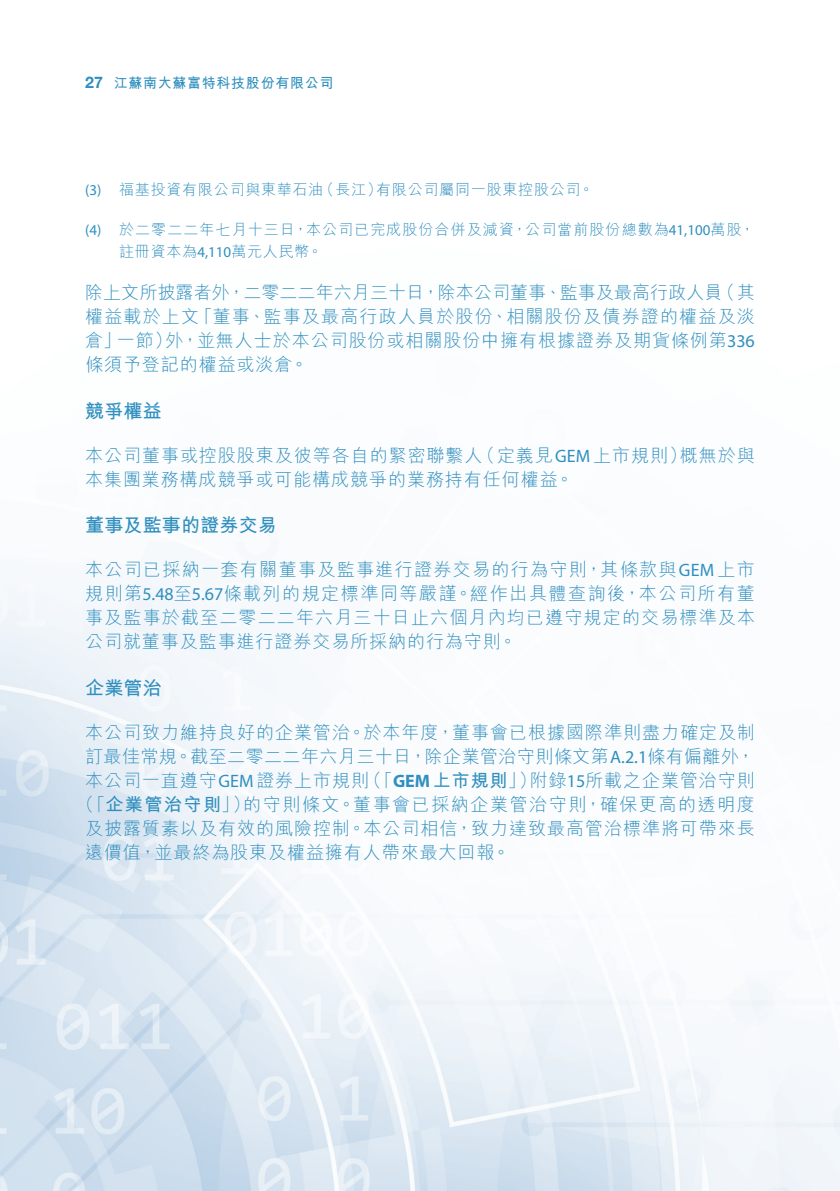
<style>
.page{position:relative;width:840px;height:1191px;background:#fff}
.page>*{position:absolute;margin:0;border:0;box-sizing:border-box;transform-origin:0 0}
.t1{font:700 19px "M Hei HK";letter-spacing:.01em;color:#2f8fbf}
.t2{font:300 18px/24px "M Hei HK";letter-spacing:.05em;color:#2f8fbf}
.t3{font:300 18px/24px "M Hei HK";letter-spacing:.005em;color:#2f8fbf}
.t4{font:300 18px/24px "M Hei HK";letter-spacing:.085em;color:#2f8fbf}
.t5{font:700 16px "Helvetica Neue LT Std";color:#2f8fbf}
.t6{font:300 15px "M Hei HK";letter-spacing:.05em;color:#2f8fbf}
.t7{font:300 15px "M Hei HK";letter-spacing:.07em;color:#2f8fbf}
.t8{font:15px "Myriad Pro";color:#2f8fbf}
.t9{font:700 14px "M Hei HK";letter-spacing:.05em;color:#2f8fbf}
.s1{font-family:"Myriad Pro";font-weight:400}
.s2{font-family:"Myriad Pro";font-weight:700}
.s3{font-weight:700}
</style>
<div class="page">
<img style="left:0;top:550px;width:839px;height:641px">
<p class="t5" style="left:85px;top:72px;width:19px">27</p>
<p class="t9" style="left:114px;top:72px;width:221px">江蘇南大蘇富特科技股份有限公司</p>
<p class="t8" style="left:85px;top:181px;width:18px">3( )</p>
<p class="t8" style="left:85px;top:221px;width:18px">4( )</p>
<p class="t6" style="left:319px;top:182px;width:65px">（長江）</p>
<p class="t6" style="left:119px;top:182px;width:206px">福基投資有限公司與東華石油</p>
<p class="t6" style="left:376px;top:182px;width:219px">有限公司屬同一股東控股公司。</p>
<p class="t7" style="left:119px;top:222px;width:636px">於二零二二年七月十三日，本公司已完成股份合併及減資，公司當前股份總數為<span class="s1">41,100</span>萬股，</p>
<p class="t6" style="left:119px;top:244px;width:205px">註冊資本為<span class="s1">4,110</span>萬元人民幣。</p>
<p class="t3" style="left:195px;top:280px;width:561px;text-indent:-109px">除上文所披露者外，二零二二年六月三十日，除本公司董事、監事及最高行政人員<br>「董事、監事及最高行政人員於股份、相關股份及債券證的權益及淡</p>
<p class="t2" style="left:716px;top:280px;width:39px">（其</p>
<p class="t2" style="left:165px;top:304px;width:590px;text-indent:-80px">權益載於上文<br>外，並無人士於本公司股份或相關股份中擁有根據證券及期貨條例第<span class="s1">336</span></p>
<p class="t2" style="left:117px;top:328px;width:57px">一節）</p>
<p class="t2" style="left:85px;top:328px;width:224px">倉」<br>條須予登記的權益或淡倉。</p>
<p class="t1" style="left:85px;top:397px;width:78px">競爭權益</p>
<p class="t2" style="left:477px;top:443px;width:211px">（定義見<span class="s1">GEM</span>上市規則）</p>
<p class="t2" style="left:85px;top:443px;width:489px">本公司董事或控股股東及彼等各自的緊密聯繫人<br>本集團業務構成競爭或可能構成競爭的業務持有任何權益。</p>
<p class="t1" style="left:85px;top:512px;width:193px">董事及監事的證券交易</p>
<p class="t2" style="left:85px;top:557px;width:671px;text-align:justify">本公司已採納一套有關董事及監事進行證券交易的行為守則，其條款與<span class="s1">GEM</span>上市規則第<span class="s1">5.48</span>至<span class="s1">5.67</span>條載列的規定標準同等嚴謹。經作出具體查詢後，本公司所有董事及監事於截至二零二二年六月三十日止六個月內均已遵守規定的交易標準及本公司就董事及監事進行證券交易所採納的行為守則。</p>
<p class="t1" style="left:85px;top:674px;width:78px">企業管治</p>
<p class="t2" style="left:85px;top:720px;width:671px;text-align:right">本公司致力維持良好的企業管治。於本年度，董事會已根據國際準則盡力確定及制訂最佳常規。截至二零二二年六月三十日，除企業管治守則條文第<span class="s1">A.2.1</span>條有偏離外，附錄<span class="s1">15</span>所載之企業管治守則</p>
<p class="t2" style="left:679px;top:443px;width:76px">概無於與</p>
<p class="t2" style="left:363px;top:768px;width:175px">（「<span class="s2">GEM</span><span class="s3">上市規則</span>」）</p>
<p class="t4" style="left:243px;top:768px;width:513px;text-indent:-158px">本公司一直遵守<span class="s1">GEM</span>證券上市規則<br>的守則條文。董事會已採納企業管治守則，確保更高的透明度</p>
<p class="t2" style="left:85px;top:792px;width:671px;text-indent:-9px">（「<span class="s3">企業管治守則</span>」）<br>及披露質素以及有效的風險控制。本公司相信，致力達致最高管治標準將可帶來長遠價值，並最終為股東及權益擁有人帶來最大回報。</p>
</div>
